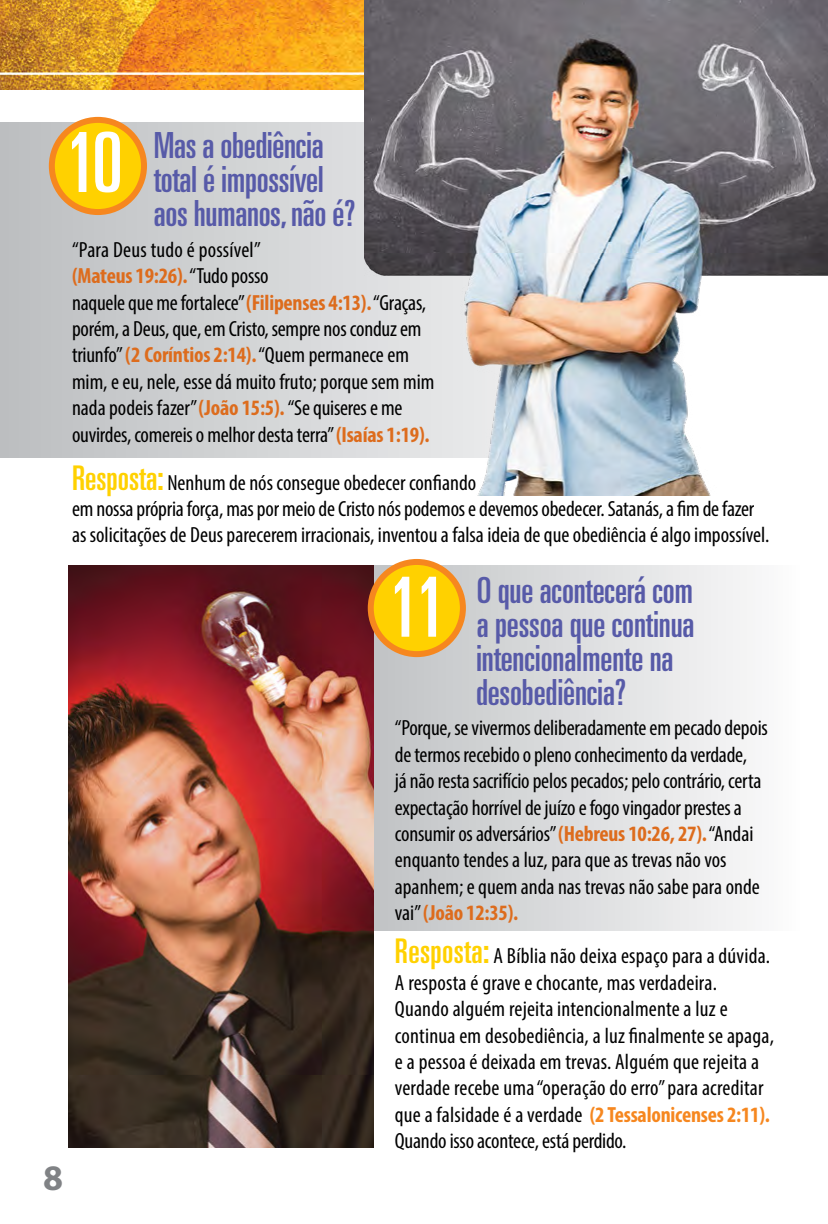
<style>
.page{position:relative;width:828px;height:1224px;background:#fff}
.page>*{position:absolute;margin:0;border:0;box-sizing:border-box;transform-origin:0 0}
.t1{font:ultra-condensed 83px "Univers";color:#fff}
.t2{font:ultra-condensed 36px/34px "Univers";letter-spacing:-.005em;color:#575aa8}
.t3{font:700 36px "Myriad Pro";color:#808285}
.t4{font:condensed 22px/26.4px "Myriad Pro";letter-spacing:-.005em;color:#000}
.s1{font-weight:700;color:#dd6c1d}
.s2{font-family:"Univers";font-stretch:ultra-condensed;font-size:34px;color:#ffd100}
.s3{font-weight:700;color:#f6871f}
</style>
<div class="page">
<img style="left:0;top:0;width:365px;height:90px">
<div style="left:338px;top:565px;width:461px;height:365px;background:linear-gradient(to right,#bcbdbe,#fcfcfd)"></div>
<img style="left:68px;top:565px;width:305px;height:583px">
<div style="left:371px;top:562px;width:92px;height:92px;background:#ffd100;border-radius:50%"></div>
<div style="left:368px;top:559px;width:98px;height:98px;border:6px solid #f6871f;border-radius:50%"></div>
<svg style="left:0;top:123px;width:365px;height:335px;background:#cdcecf"></svg>
<div style="left:52px;top:120px;width:92px;height:92px;background:#ffd100;border-radius:50%"></div>
<div style="left:49px;top:117px;width:98px;height:98px;border:6px solid #f6871f;border-radius:50%"></div>
<img style="left:365px;top:0;width:463px;height:495px">
<h2 class="t3" style="left:43px;top:1155px;width:21px">8</h2>
<h1 class="t1" style="left:65px;top:115px;width:59px">10</h1>
<h2 class="t2" style="left:154px;top:128px;width:203px">Mas a obediência total é impossível aos humanos, não é?</h2>
<p class="t4" style="left:72px;top:236px;width:364px">“Para Deus tudo é possível”<br><span class="s1">(Mateus 19:26).</span> “Tudo posso<br>naquele que me fortalece” <span class="s1">(Filipenses 4:13).</span> “Graças, porém, a Deus, que, em Cristo, sempre nos conduz em triunfo” <span class="s1">(2 Coríntios 2:14).</span> “Quem permanece em mim, e eu, nele, esse dá muito fruto; porque sem mim nada podeis fazer” <span class="s1">(João 15:5).</span>“Se quiseres e me ouvirdes, comereis o melhor desta terra” <span class="s1">(Isaías 1:19).</span></p>
<p class="t4" style="left:72px;top:469px;width:699px"><span class="s2">Resposta:</span> Nenhum de nós consegue obedecer confiando<br>em nossa própria força, mas por meio de Cristo nós podemos e devemos obedecer. Satanás, a fim de fazer as solicitações de Deus parecerem irracionais, inventou a falsa ideia de que obediência é algo impossível.</p>
<h1 class="t1" style="left:388px;top:560px;width:59px">11</h1>
<h2 class="t2" style="left:476px;top:573px;width:220px">O que acontecerá com a pessoa que continua intencionalmente na desobediência?</h2>
<p class="t4" style="left:395px;top:715px;width:375px">“Porque, se vivermos deliberadamente em pecado depois de termos recebido o pleno conhecimento da verdade,<br>já não resta sacrifício pelos pecados; pelo contrário, certa expectação horrível de juízo e fogo vingador prestes a consumir os adversários” <span class="s1">(Hebreus 10:26, 27).</span> “Andai enquanto tendes a luz, para que as trevas não vos apanhem; e quem anda nas trevas não sabe para onde vai” <span class="s1">(João 12:35).</span></p>
<p class="t4" style="left:395px;top:943px;width:381px"><span class="s2">Resposta:</span> A Bíblia não deixa espaço para a dúvida.<br>A resposta é grave e chocante, mas verdadeira.<br>Quando alguém rejeita intencionalmente a luz e continua em desobediência, a luz finalmente se apaga, e a pessoa é deixada em trevas. Alguém que rejeita a verdade recebe uma “operação do erro” para acreditar que a falsidade é a verdade <span class="s3">(2 Tessalonicenses 2:11).<br></span>Quando isso acontece, está perdido.</p>
</div>
